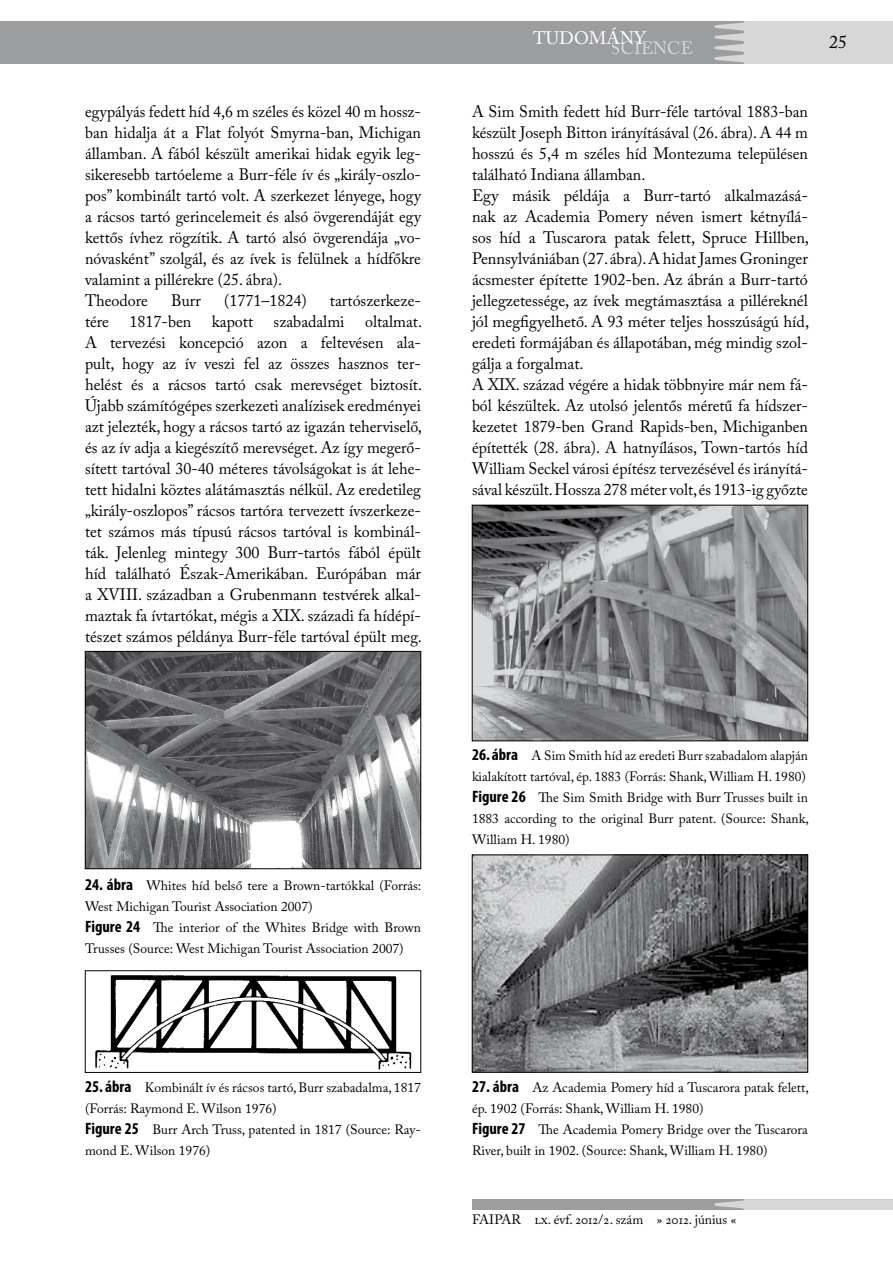
<style>
.page{position:relative;width:893px;height:1263px;background:#fff}
.page>*{position:absolute;margin:0;border:0;box-sizing:border-box;transform-origin:0 0}
.t1{font:18px "Adobe Caslon Pro";color:#fff}
.t2{font:18px "Adobe Caslon Pro";color:#000}
.t3{font:16.5px/21px "Adobe Caslon Pro";color:#000;scale:.96 1}
.t4{font:16.5px/21px "Adobe Caslon Pro";color:#000;text-align:justify}
.t5{font:13.5px/21px "Adobe Caslon Pro";color:#000}
.s1{font-family:"Myriad Pro";font-weight:700;font-stretch:condensed;font-size:16.5px}
</style>
<div class="page">
<div style="left:0;top:21px;width:893px;height:43px;background:#9c9d9f"></div>
<div style="left:472px;top:1199px;width:421px;height:11px;background:#9c9d9f"></div>
<svg style="left:714px;top:21px;width:179px;height:43px;background:#d1d1d3"></svg>
<svg style="left:714px;top:1199px;width:179px;height:11px;background:#d0d0d2"></svg>
<img style="left:95px;top:975px;width:317px;height:95px">
<img style="left:87px;top:653px;width:332px;height:214px">
<div style="left:85px;top:651px;width:336px;height:218px;border:1px solid #000"></div>
<img style="left:474px;top:507px;width:332px;height:232px">
<div style="left:472px;top:505px;width:336px;height:236px;border:1px solid #000"></div>
<img style="left:474px;top:857px;width:332px;height:213px">
<div style="left:472px;top:855px;width:336px;height:217px;border:1px solid #000"></div>
<p class="t3" style="left:85px;top:101px;width:351px">egypályás fedett híd 4,6 m széles és közel 40 m hossz&shy;ban hidalja át a Flat folyót Smyrna-ban, Michigan államban. A fából készült amerikai hidak egyik leg&shy;sikeresebb tartóeleme a Burr-féle ív és „király-oszlo&shy;pos” kombinált tartó volt. A szerkezet lényege, hogy a rácsos tartó gerincelemeit és alsó övgerendáját egy kettős ívhez rögzítik. A tartó alsó övgerendája „vo&shy;nóvasként” szolgál, és az ívek is felülnek a hídfőkre valamint a pillérekre (25. ábra).<br>Theodore</p>
<p class="t4" style="left:171px;top:290px;width:31px">Burr</p>
<p class="t4" style="left:224px;top:290px;width:84px">(1771–1824)</p>
<p class="t4" style="left:85px;top:290px;width:339px;text-indent:245px">tartószerkeze&shy;tére 1817-ben kapott szabadalmi oltalmat.<br>A tervezési koncepció azon a feltevésen ala&shy;pult, hogy az ív veszi fel az összes hasznos ter&shy;helést és a rácsos tartó csak merevséget biztosít.<br>Újabb számítógépes szerkezeti analízisek eredményei azt jelezték, hogy a rácsos tartó az igazán teherviselő, és az ív adja a kiegészítő merevséget. Az így megerő&shy;sített tartóval 30-40 méteres távolságokat is át lehe&shy;tett hidalni köztes alátámasztás nélkül. Az eredetileg „király-oszlopos” rácsos tartóra tervezett ívszerkeze&shy;tet számos más típusú rácsos tartóval is kombinál&shy;ták. Jelenleg mintegy 300 Burr-tartós fából épült híd található Észak-Amerikában. Európában már a XVIII. században a Grubenmann testvérek alkal&shy;maztak fa ívtartókat, mégis a XIX. századi fa hídépí&shy;tészet számos példánya Burr-féle tartóval épült meg.</p>
<p class="t5" style="left:85px;top:875px;width:338px"><span class="s1">24. ábra</span> Whites híd belső tere a Brown-tartókkal (Forrás:<br>West Michigan Tourist Association 2007)<br><span class="s1">Figure 24</span> The interior of the Whites Bridge with Brown Trusses (Source: West Michigan Tourist Association 2007)</p>
<p class="t1" style="left:533px;top:28px;width:115px">TUDOMÁNY</p>
<p class="t1" style="left:611px;top:37px;width:84px">SCIENCE</p>
<p class="t3" style="left:472px;top:101px;width:353px">A Sim Smith fedett híd Burr-féle tartóval 1883-ban készült Joseph Bitton irányításával (26. ábra). A 44 m hosszú és 5,4 m széles híd Montezuma településen található Indiana államban.<br>Egy másik példája a Burr-tartó alkalmazásá&shy;nak az Academia Pomery néven ismert kétnyílá&shy;sos híd a Tuscarora patak felett, Spruce Hillben, Pennsylvániában (27. ábra). A hidat James Groninger ácsmester építette 1902-ben. Az ábrán a Burr-tartó jellegzetessége, az ívek megtámasztása a pilléreknél jól megfigyelhető. A 93 méter teljes hosszúságú híd, eredeti formájában és állapotában, még mindig szol&shy;gálja a forgalmat.<br>A XIX. század végére a hidak többnyire már nem fá&shy;ból készültek. Az utolsó jelentős méretű fa hídszer&shy;kezetet 1879-ben Grand Rapids-ben, Michiganben építették (28. ábra). A hatnyílásos, Town-tartós híd William Seckel városi építész tervezésével és irányítá&shy;sával készült. Hossza 278 méter volt, és 1913-ig győzte</p>
<p class="t2" style="left:829px;top:31px;width:19px">25</p>
<p class="t5" style="left:472px;top:744px;width:338px"><span class="s1">26. ábra</span> A Sim Smith híd az eredeti Burr szabadalom alapján kialakított tartóval, ép. 1883 (Forrás: Shank, William H. 1980)<br><span class="s1">Figure 26</span> The Sim Smith Bridge with Burr Trusses built in 1883 according to the original Burr patent. (Source: Shank, William H. 1980)</p>
<p class="t5" style="left:85px;top:1077px;width:337px"><span class="s1">25. ábra</span> Kombinált ív és rácsos tartó, Burr szabadalma, 1817 (Forrás: Raymond E. Wilson 1976)<br><span class="s1">Figure 25</span> Burr Arch Truss, patented in 1817 (Source: Ray&shy;mond E. Wilson 1976)</p>
<p class="t5" style="left:472px;top:1077px;width:338px"><span class="s1">27. ábra</span> Az Academia Pomery híd a Tuscarora patak felett, ép. 1902 (Forrás: Shank, William H. 1980)<br><span class="s1">Figure 27</span> The Academia Pomery Bridge over the Tuscarora River, built in 1902. (Source: Shank, William H. 1980)</p>
<p class="t5" style="left:472px;top:1209px;width:266px">FAIPAR lx. évf. 2012/2. szám » 2012. június «</p>
</div>
